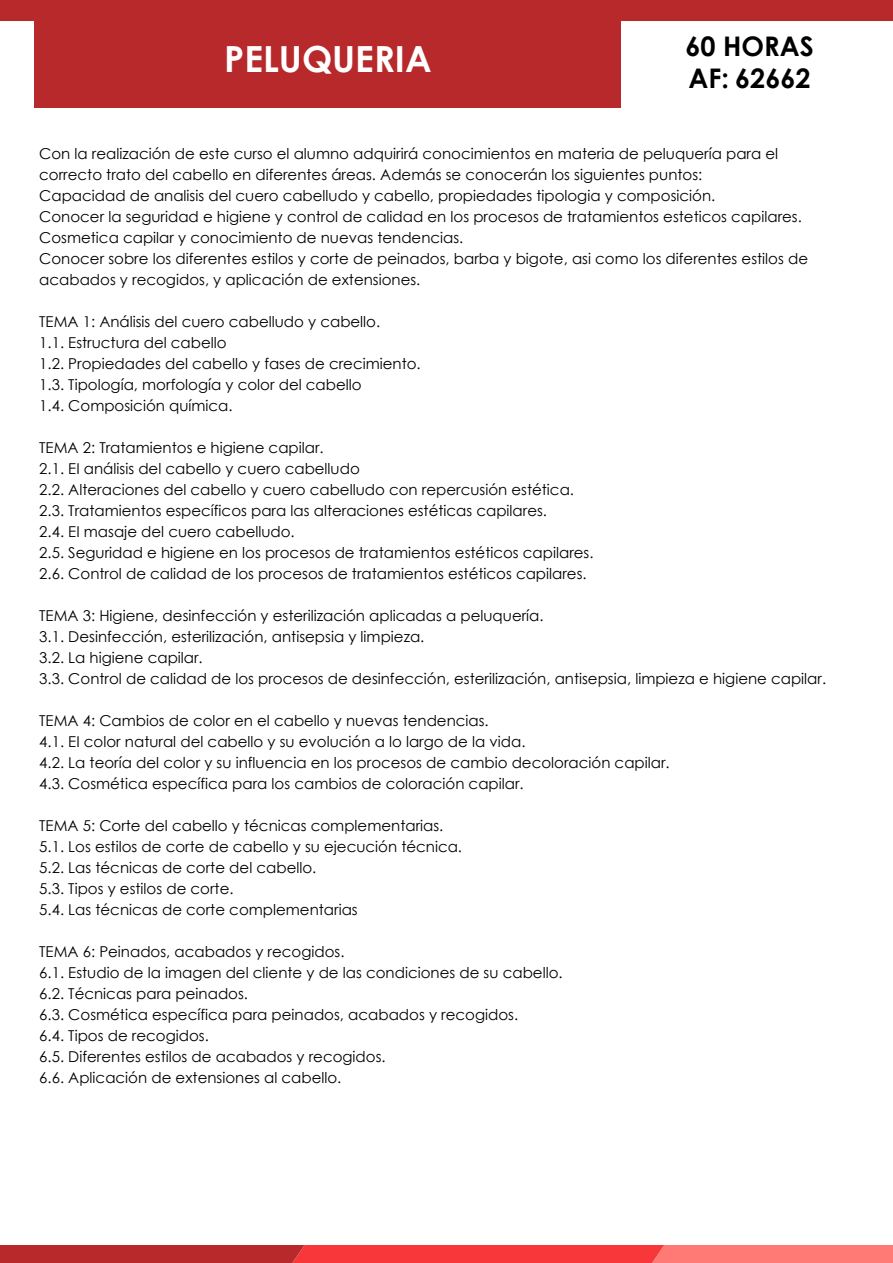
<style>
.page{position:relative;width:893px;height:1263px;background:#fff}
.page>*{position:absolute;margin:0;border:0;box-sizing:border-box;transform-origin:0 0}
.t1{font:700 36px "Century Gothic";color:#fff}
.t2{font:700 27px/32.4px "Century Gothic";color:#000}
.t3{font:15px/21px "Century Gothic";color:#000}
</style>
<div class="page">
<div style="left:0;top:0;width:893px;height:21px;background:#b7292b"></div>
<div style="left:34px;top:0;width:586px;height:107px;background:#b7292b"></div>
<svg style="left:0;top:1245px;width:893px;height:18px"></svg>
<h1 class="t1" style="left:224px;top:32px;width:209px">PELUQUERIA</h1>
<h2 class="t2" style="left:685px;top:29px;width:130px">60 HORAS<br>AF: 62662</h2>
<p class="t3" style="left:39px;top:143px;width:770px">Con la realización de este curso el alumno adquirirá conocimientos en materia de peluquería para el correcto trato del cabello en diferentes áreas. Además se conocerán los siguientes puntos:<br>Capacidad de analisis del cuero cabelludo y cabello, propiedades tipologia y composición.<br>Conocer la seguridad e higiene y control de calidad en los procesos de tratamientos esteticos capilares.<br>Cosmetica capilar y conocimiento de nuevas tendencias.<br>Conocer sobre los diferentes estilos y corte de peinados, barba y bigote, asi como los diferentes estilos de acabados y recogidos, y aplicación de extensiones.</p>
<p class="t3" style="left:39px;top:311px;width:383px">TEMA 1: Análisis del cuero cabelludo y cabello.<br>1.1. Estructura del cabello<br>1.2. Propiedades del cabello y fases de crecimiento.<br>1.3. Tipología, morfología y color del cabello<br>1.4. Composición química.</p>
<p class="t3" style="left:39px;top:437px;width:556px">TEMA 2: Tratamientos e higiene capilar.<br>2.1. EI análisis del cabello y cuero cabelludo<br>2.2. Alteraciones del cabello y cuero cabelludo con repercusión estética.<br>2.3. Tratamientos específicos para las alteraciones estéticas capilares.<br>2.4. EI masaje del cuero cabelludo.<br>2.5. Seguridad e higiene en los procesos de tratamientos estéticos capilares.<br>2.6. Control de calidad de los procesos de tratamientos estéticos capilares.</p>
<p class="t3" style="left:39px;top:605px;width:788px">TEMA 3: Higiene, desinfección y esterilización aplicadas a peluquería.<br>3.1. Desinfección, esterilización, antisepsia y limpieza.<br>3.2. La higiene capilar.<br>3.3. Control de calidad de los procesos de desinfección, esterilización, antisepsia, limpieza e higiene capilar.</p>
<p class="t3" style="left:39px;top:710px;width:632px">TEMA 4: Cambios de color en el cabello y nuevas tendencias.<br>4.1. EI color natural del cabello y su evolución a lo largo de la vida.<br>4.2. La teoría del color y su influencia en los procesos de cambio decoloración capilar.<br>4.3. Cosmética específica para los cambios de coloración capilar.</p>
<p class="t3" style="left:39px;top:815px;width:424px">TEMA 5: Corte del cabello y técnicas complementarias.<br>5.1. Los estilos de corte de cabello y su ejecución técnica.<br>5.2. Las técnicas de corte del cabello.<br>5.3. Tipos y estilos de corte.<br>5.4. Las técnicas de corte complementarias</p>
<p class="t3" style="left:39px;top:941px;width:525px">TEMA 6: Peinados, acabados y recogidos.<br>6.1. Estudio de la imagen del cliente y de las condiciones de su cabello.<br>6.2. Técnicas para peinados.<br>6.3. Cosmética específica para peinados, acabados y recogidos.<br>6.4. Tipos de recogidos.<br>6.5. Diferentes estilos de acabados y recogidos.<br>6.6. Aplicación de extensiones al cabello.</p>
</div>
